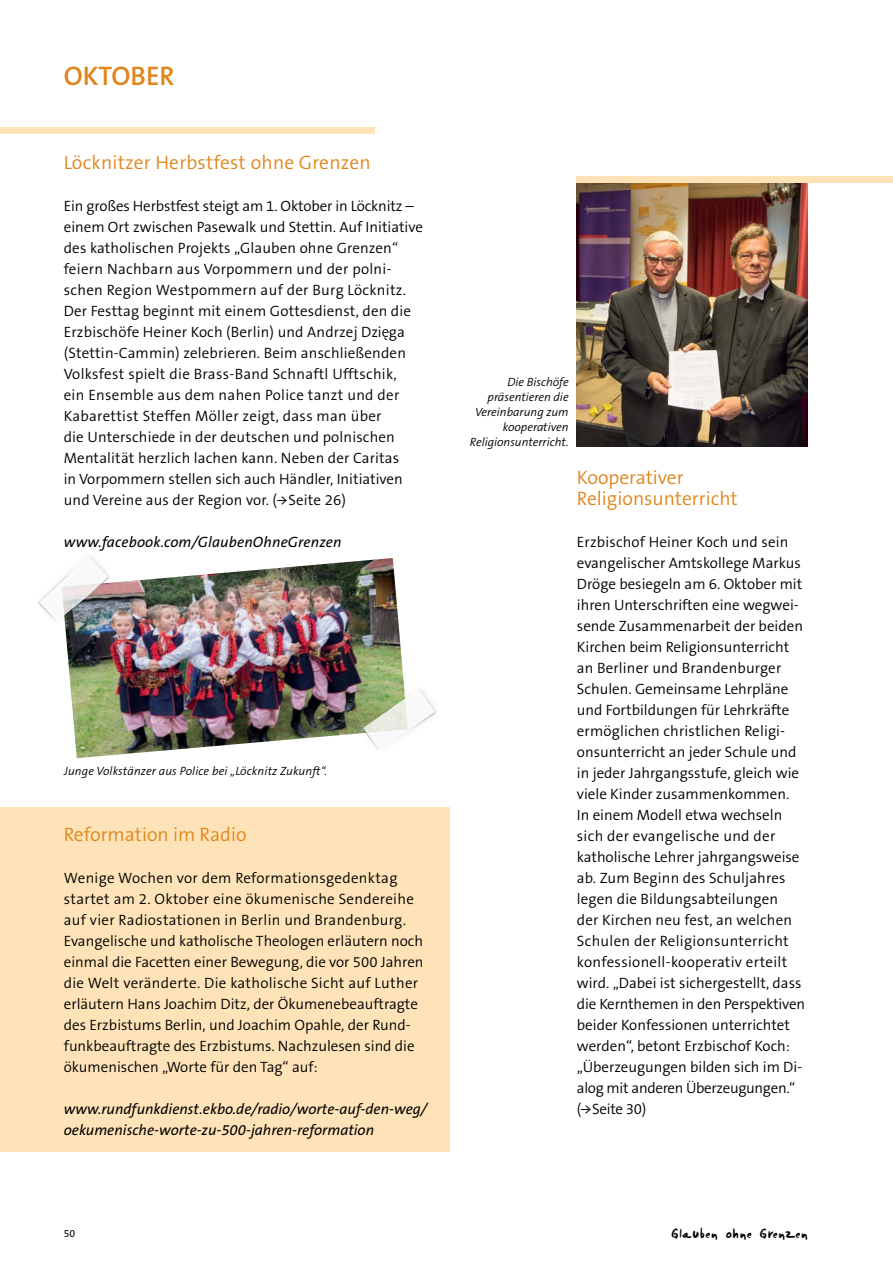
<style>
.page{position:relative;width:893px;height:1263px;background:#fff}
.page>*{position:absolute;margin:0;border:0;box-sizing:border-box;transform-origin:0 0}
.t1{font:600 27px "The Sans B6";color:#e0861b}
.t2{font:300 19.5px/21px "The Sans B4";color:#e0861b}
.t3{font:300 15px/21px "The Sans B4";color:#000}
.t4{font:italic 15px/21px "The Sans B5 Plain";color:#000}
.t5{font:13.5px "dwerneck";letter-spacing:.07em;color:#000}
.t6{font:italic 300 12px/15px "The Sans B4";color:#000;text-align:right}
.t7{font:10.5px "The Sans B5 Plain";color:#000}
</style>
<div class="page">
<img style="left:65px;top:558px;width:339px;height:200px">
<div style="left:356px;top:682px;width:87px;height:74px;background:#000;opacity:.1"></div>
<img style="left:360px;top:689px;width:79px;height:60px">
<div style="left:33px;top:549px;width:83px;height:79px;background:#000;opacity:.1"></div>
<img style="left:36px;top:556px;width:76px;height:65px">
<img style="left:577px;top:182px;width:231px;height:264px">
<div style="left:0;top:127px;width:375px;height:6px;background:#ffe3b8"></div>
<div style="left:577px;top:176px;width:316px;height:6px;background:#ffe3b8"></div>
<div style="left:0;top:808px;width:449px;height:344px;background:#ffe3b8"></div>
<svg style="left:382px;top:329px;width:6px;height:11px"></svg>
<h1 class="t1" style="left:64px;top:62px;width:112px">OKTOBER</h1>
<h2 class="t2" style="left:64px;top:152px;width:308px">Löcknitzer Herbstfest ohne Grenzen</h2>
<p class="t3" style="left:64px;top:196px;width:361px">Ein großes Herbstfest steigt am 1. Oktober in Löcknitz – einem Ort zwischen Pasewalk und Stettin. Auf Initiative des katholischen Projekts „Glauben ohne Grenzen“ feiern Nachbarn aus Vorpommern und der polni&shy;schen Region Westpommern auf der Burg Löcknitz.<br>Der Festtag beginnt mit einem Gottesdienst, den die Erzbischöfe Heiner Koch (Berlin) und Andrzej Dzi ga (Stettin-Cammin) zelebrieren. Beim anschließenden Volksfest spielt die Brass-Band Schnaftl Ufftschik,<br>ein Ensemble aus dem nahen Police tanzt und der Kabarettist Steffen Möller zeigt, dass man über<br>die Unterschiede in der deutschen und polnischen Mentalität herzlich lachen kann. Neben der Caritas<br>in Vorpommern stellen sich auch Händler, Initiativen und Vereine aus der Region vor. (–&gt;Seite 26)</p>
<p class="t4" style="left:64px;top:532px;width:279px">www.facebook.com/GlaubenOhneGrenzen</p>
<p class="t6" style="left:64px;top:764px;width:265px">Junge Volkstänzer aus Police bei „Löcknitz Zukunft“.</p>
<h2 class="t2" style="left:64px;top:824px;width:184px">Reformation im Radio</h2>
<p class="t3" style="left:64px;top:868px;width:361px">Wenige Wochen vor dem Reformationsgedenktag startet am 2. Oktober eine ökumenische Sendereihe auf vier Radiostationen in Berlin und Brandenburg.<br>Evangelische und katholische Theologen erläutern noch einmal die Facetten einer Bewegung, die vor 500 Jahren die Welt veränderte. Die katholische Sicht auf Luther erläutern Hans Joachim Ditz, der Ökumenebeauftragte des Erzbistums Berlin, und Joachim Opahle, der Rund&shy;funkbeauftragte des Erzbistums. Nachzulesen sind die ökumenischen „Worte für den Tag“ auf:</p>
<p class="t4" style="left:64px;top:1099px;width:365px">www.rundfunkdienst.ekbo.de/radio/worte-auf-den-weg/ oekumenische-worte-zu-500-jahren-reformation</p>
<p class="t6" style="left:470px;top:375px;width:100px">Die Bischöfe präsentieren die<br>Vereinbarung zum kooperativen<br>Religionsunterricht.</p>
<h2 class="t2" style="left:577px;top:467px;width:162px">Kooperativer<br>Religionsunterricht</h2>
<p class="t3" style="left:577px;top:532px;width:230px">Erzbischof Heiner Koch und sein evangelischer Amtskollege Markus<br>Dröge besiegeln am 6. Oktober mit ihren Unterschriften eine wegwei&shy;sende Zusammenarbeit der beiden<br>Kirchen beim Religionsunterricht an Berliner und Brandenburger<br>Schulen. Gemeinsame Lehrpläne und Fortbildungen für Lehrkräfte ermöglichen christlichen Religi&shy;onsunterricht an jeder Schule und in jeder Jahrgangsstufe, gleich wie viele Kinder zusammenkommen.<br>In einem Modell etwa wechseln sich der evangelische und der katholische Lehrer jahrgangsweise ab. Zum Beginn des Schuljahres legen die Bildungsabteilungen<br>der Kirchen neu fest, an welchen<br>Schulen der Religionsunterricht konfessionell-kooperativ erteilt wird. „Dabei ist sichergestellt, dass die Kernthemen in den Perspektiven beider Konfessionen unterrichtet werden“, betont Erzbischof Koch: „Überzeugungen bilden sich im Di&shy;alog mit anderen Überzeugungen.“ (–&gt;Seite 30)</p>
<p class="t7" style="left:64px;top:1228px;width:13px">50</p>
<p class="t5" style="left:672px;top:1225px;width:137px">Glauben ohne Grenzen</p>
</div>
